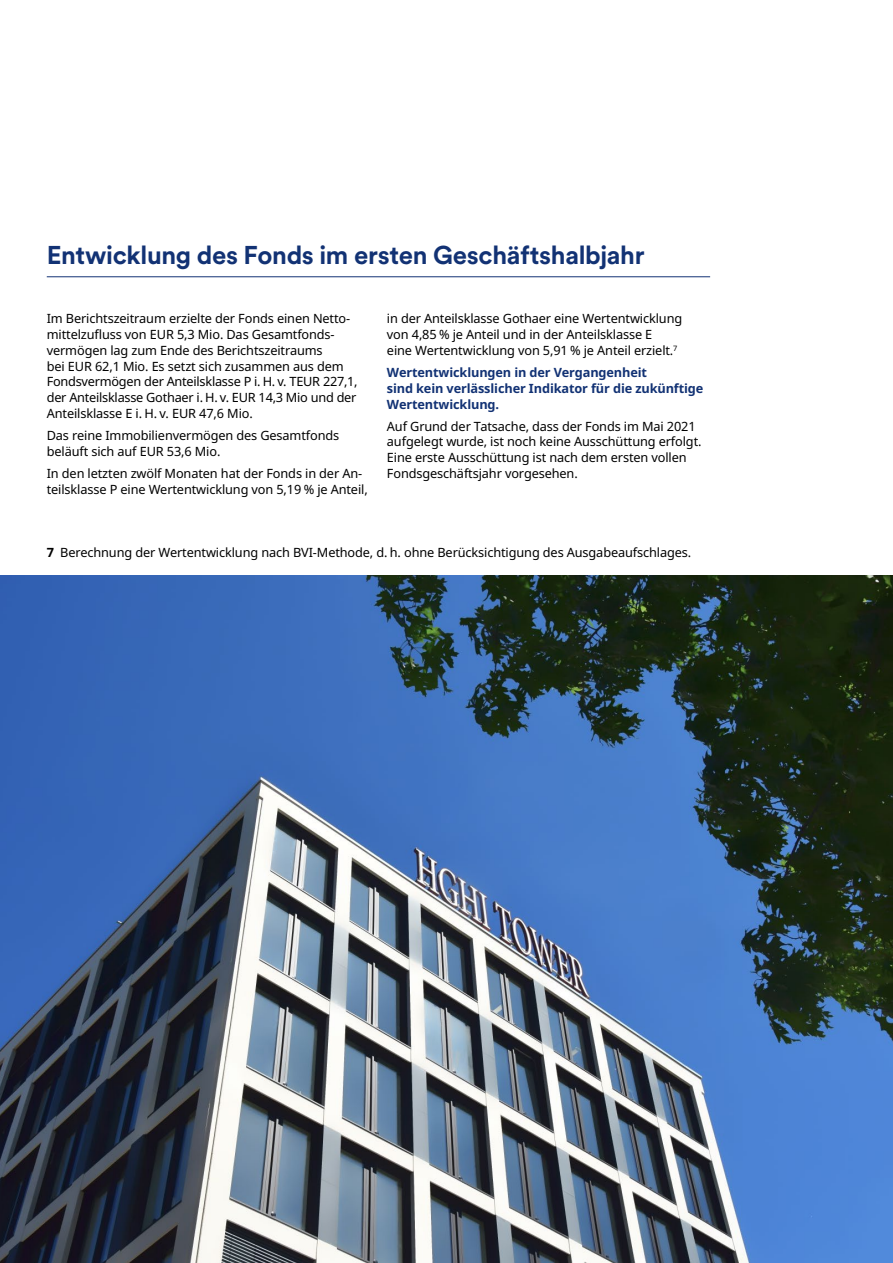
<style>
.page{position:relative;width:893px;height:1263px;background:#fff}
.page>*{position:absolute;margin:0;border:0;box-sizing:border-box;transform-origin:0 0}
.t1{font:700 25.5px "Schroders Circular";letter-spacing:-.015em;color:#123274}
.t2{font:12.75px/15.8px "Noto Sans";letter-spacing:-.01em;color:#000}
.t3{font:700 12.75px/15.8px "Noto Sans";letter-spacing:-.01em;color:#123274}
.s1{font-weight:700}
</style>
<div class="page">
<hr style="left:47px;top:276px;width:663px;height:1px;background:#123274">
<img style="left:0;top:576px;width:893px;height:687px">
<h1 class="t1" style="left:47px;top:237px;width:599px">Entwicklung des Fonds im ersten Geschäftshalbjahr</h1>
<p class="t2" style="left:47px;top:311px;width:312px">Im Berichtszeitraum erzielte der Fonds einen Netto&shy;mittelzufluss von EUR 5,3 Mio. Das Gesamtfonds&shy;vermögen lag zum Ende des Berichtszeitraums<br>bei EUR 62,1 Mio. Es setzt sich zusammen aus dem Fondsvermögen der Anteilsklasse P i. H. v. TEUR 227,1, der Anteilsklasse Gothaer i. H. v. EUR 14,3 Mio und der Anteilsklasse E i. H. v. EUR 47,6 Mio.</p>
<p class="t2" style="left:47px;top:427px;width:294px">Das reine Immobilienvermögen des Gesamtfonds beläuft sich auf EUR 53,6 Mio.</p>
<p class="t2" style="left:47px;top:465px;width:322px">In den letzten zwölf Monaten hat der Fonds in der An&shy;teilsklasse P eine Wertentwicklung von 5,19 % je Anteil,</p>
<p class="t2" style="left:387px;top:311px;width:297px">in der Anteilsklasse Gothaer eine Wertentwicklung von 4,85 % je Anteil und in der Anteilsklasse E<br>eine Wertentwicklung von 5,91 % je Anteil erzielt.<sup>7</sup></p>
<p class="t3" style="left:387px;top:364px;width:318px">Wertentwicklungen in der Vergangenheit<br>sind kein verlässlicher Indikator für die zukünftige<br>Wertentwicklung.</p>
<p class="t2" style="left:387px;top:418px;width:316px">Auf Grund der Tatsache, dass der Fonds im Mai 2021 aufgelegt wurde, ist noch keine Ausschüttung erfolgt.<br>Eine erste Ausschüttung ist nach dem ersten vollen Fondsgeschäftsjahr vorgesehen.</p>
<p class="t2" style="left:47px;top:544px;width:646px"><span class="s1">7</span> Berechnung der Wertentwicklung nach BVI-Methode, d. h. ohne Berücksichtigung des Ausgabeaufschlages.</p>
</div>
